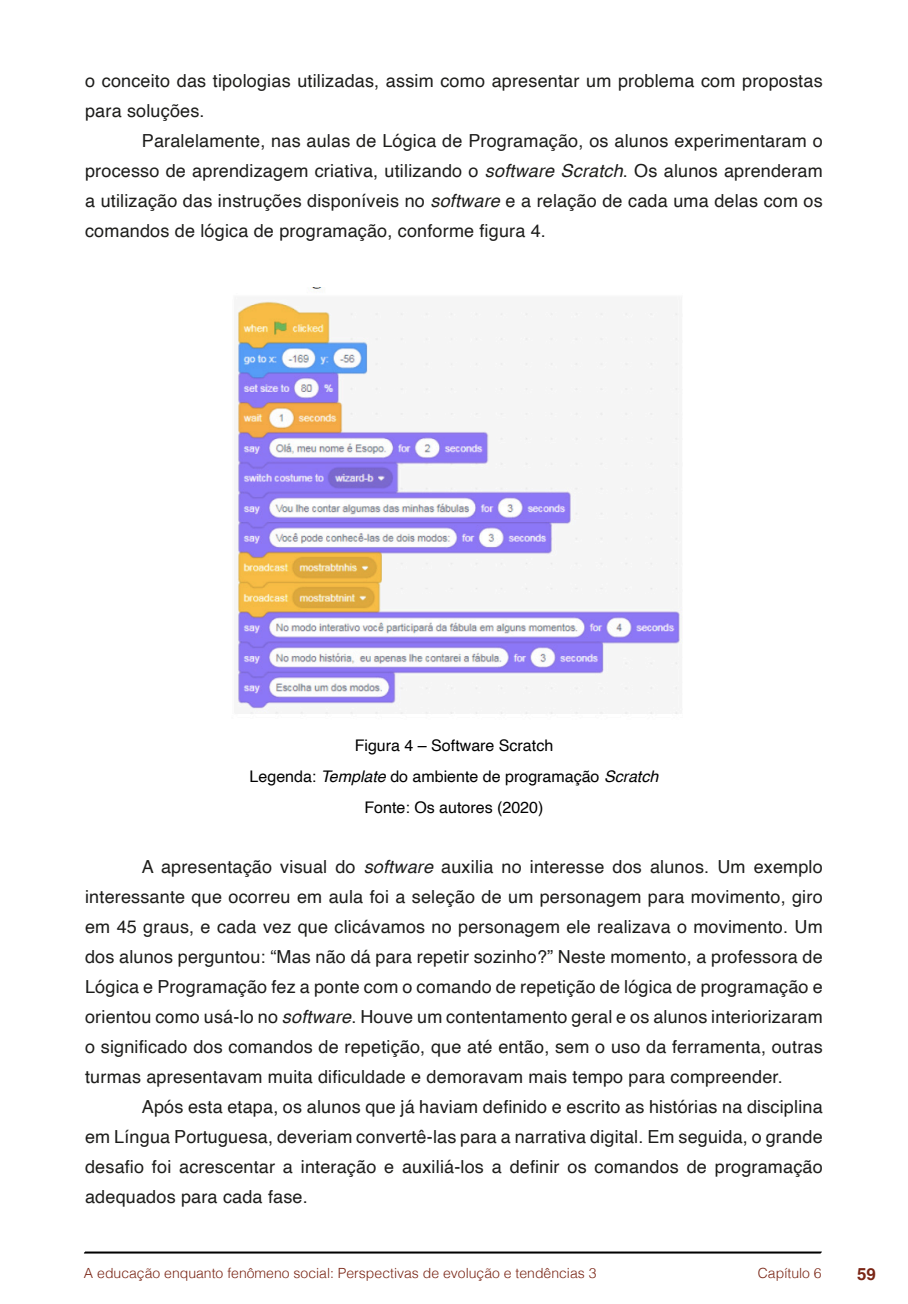
<style>
.page{position:relative;width:908px;height:1304px;background:#fff}
.page>*{position:absolute;margin:0;border:0;box-sizing:border-box;transform-origin:0 0}
.t1{font:18px/30px "Helvetica";letter-spacing:.01em;color:#1d1d1b;text-align:justify}
.t2{font:700 16.8px "Helvetica";color:#7a2616}
.t3{font:16px/30.6px "Helvetica";color:#000;text-align:center}
.t4{font:300 14px "Helvetica";color:#7a2616}
.s1{font-style:italic}
</style>
<div class="page">
<svg style="left:84px;top:1251px;width:737px;height:3px;background:#515151"></svg>
<img style="left:237px;top:287px;width:445px;height:427px">
<p class="t1" style="left:85px;top:66px;width:738px">o conceito das tipologias utilizadas, assim como apresentar um problema com propostas para soluções.</p>
<p class="t1" style="left:85px;top:126px;width:738px;text-indent:57px">Paralelamente, nas aulas de Lógica de Programação, os alunos experimentaram o processo de aprendizagem criativa, utilizando o <span class="s1">software Scratch</span>. Os alunos aprenderam a utilização das instruções disponíveis no <span class="s1">software</span> e a relação de cada uma delas com os comandos de lógica de programação, conforme figura 4.</p>
<p class="t3" style="left:249px;top:731px;width:410px">Figura 4 – Software Scratch<br>Legenda: <span class="s1">Template</span> do ambiente de programação <span class="s1">Scratch<br></span>Fonte: Os autores (2020)</p>
<p class="t1" style="left:85px;top:852px;width:738px;text-indent:57px">A apresentação visual do <span class="s1">software</span> auxilia no interesse dos alunos. Um exemplo interessante que ocorreu em aula foi a seleção de um personagem para movimento, giro em 45 graus, e cada vez que clicávamos no personagem ele realizava o movimento. Um dos alunos perguntou: “Mas não dá para repetir sozinho?” Neste momento, a professora de Lógica e Programação fez a ponte com o comando de repetição de lógica de programação e orientou como usá-lo no <span class="s1">software</span>. Houve um contentamento geral e os alunos interiorizaram o significado dos comandos de repetição, que até então, sem o uso da ferramenta, outras turmas apresentavam muita dificuldade e demoravam mais tempo para compreender.</p>
<p class="t1" style="left:85px;top:1092px;width:738px;text-indent:57px">Após esta etapa, os alunos que já haviam definido e escrito as histórias na disciplina em Língua Portuguesa, deveriam convertê-las para a narrativa digital. Em seguida, o grande desafio foi acrescentar a interação e auxiliá-los a definir os comandos de programação adequados para cada fase.</p>
<p class="t4" style="left:84px;top:1261px;width:514px">A educação enquanto fenômeno social: Perspectivas de evolução e tendências 3</p>
<p class="t4" style="left:757px;top:1261px;width:65px">Capítulo 6</p>
<p class="t2" style="left:856px;top:1264px;width:20px">59</p>
</div>
